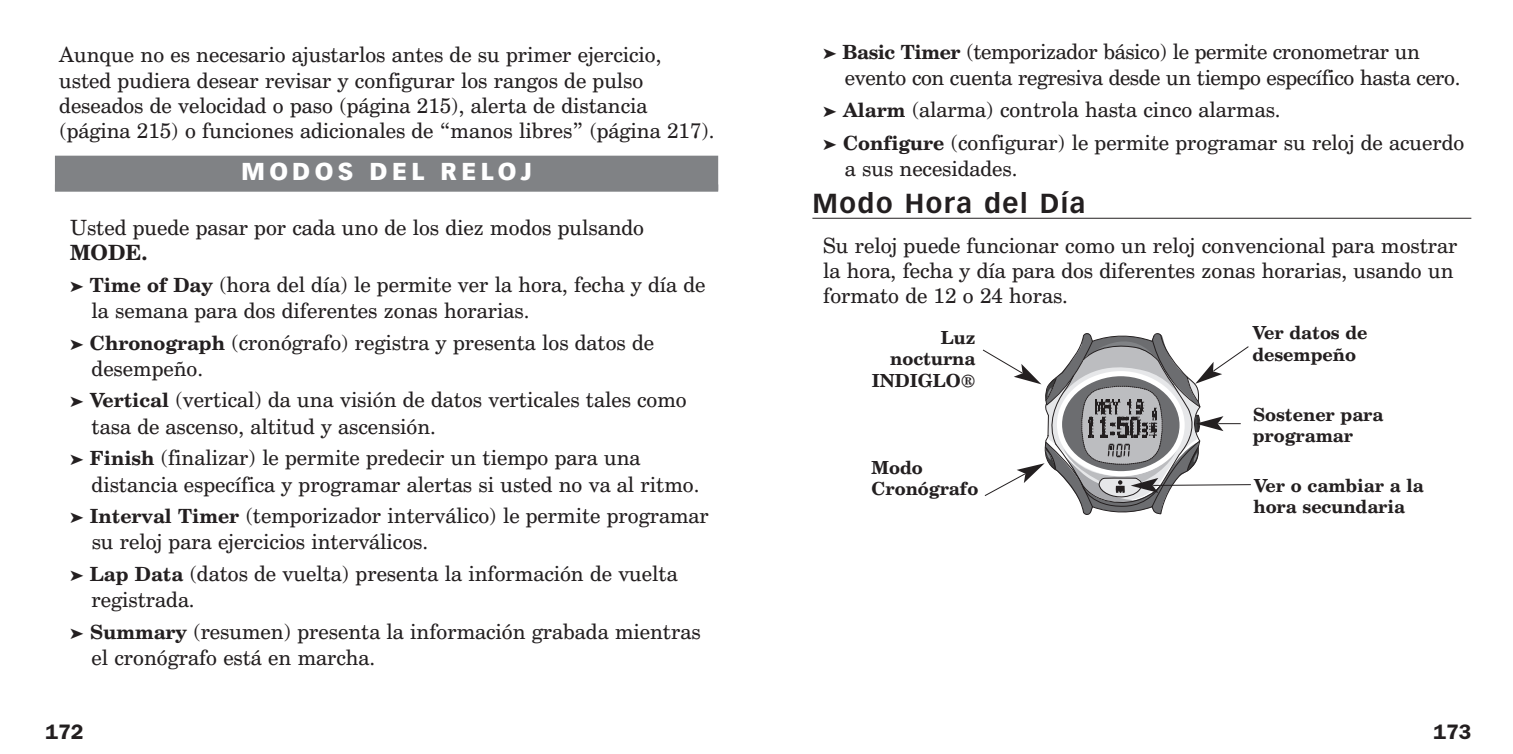
<style>
.page{position:relative;width:1513px;height:754px;background:#fff}
.page>*{position:absolute;margin:0;border:0;box-sizing:border-box;transform-origin:0 0}
.t1{font:700 27px "Vectora LH";letter-spacing:.06em;color:#231f20}
.t2{font:900 24px "Vectora LH";letter-spacing:.175em;color:#fff}
.t3{font:21px/26.1px "Century Schoolbook BT";color:#231f20}
.t4{font:600 21px "Franklin Gothic";color:#231f20}
.t5{font:700 18px/21.6px "Century Schoolbook BT";color:#231f20}
.s1{font-weight:700}
.s2{font-weight:700;font-size:19.5px}
</style>
<div class="page">
<hr style="left:812px;top:218px;width:659px;height:1px;background:#231f20">
<svg style="left:982px;top:333px;width:269px;height:182px"></svg>
<div style="left:55px;top:156px;width:663px;height:36px;background:#808285"></div>
<p class="t3" style="left:59px;top:44px;width:657px;line-height:25.2px">Aunque no es necesario ajustarlos antes de su primer ejercicio, usted pudiera desear revisar y configurar los rangos de pulso deseados de velocidad o paso (página 215), alerta de distancia (página 215) o funciones adicionales de “manos libres” (página 217).</p>
<p class="t2" style="left:241px;top:160px;width:292px">MODOS DEL RELOJ</p>
<p class="t3" style="left:70px;top:217px;width:575px;line-height:25.2px">Usted puede pasar por cada uno de los diez modos pulsando<br><span class="s1">MODE.</span></p>
<p class="t3" style="left:92px;top:273px;width:615px;text-indent:-22px">➤ <span class="s2">Time of Day</span> (hora del día) le permite ver la hora, fecha y día de la semana para dos diferentes zonas horarias.</p>
<p class="t3" style="left:92px;top:331px;width:564px;text-indent:-22px">➤ <span class="s2">Chronograph</span> (cronógrafo) registra y presenta los datos de desempeño.</p>
<p class="t3" style="left:92px;top:389px;width:596px;text-indent:-22px">➤ <span class="s2">Vertical</span> (vertical) da una visión de datos verticales tales como tasa de ascenso, altitud y ascensión.</p>
<p class="t3" style="left:92px;top:447px;width:609px;text-indent:-22px">➤ <span class="s2">Finish</span> (finalizar) le permite predecir un tiempo para una distancia específica y programar alertas si usted no va al ritmo.</p>
<p class="t3" style="left:92px;top:504px;width:619px;text-indent:-22px">➤ <span class="s2">Interval Timer</span> (temporizador interválico) le permite programar su reloj para ejercicios interválicos.</p>
<p class="t3" style="left:92px;top:562px;width:587px;text-indent:-22px">➤ <span class="s2">Lap Data</span> (datos de vuelta) presenta la información de vuelta registrada.</p>
<p class="t3" style="left:92px;top:620px;width:610px;text-indent:-22px">➤ <span class="s2">Summary</span> (resumen) presenta la información grabada mientras el cronógrafo está en marcha.</p>
<p class="t3" style="left:845px;top:41px;width:617px;text-indent:-22px">➤ <span class="s2">Basic Timer</span> (temporizador básico) le permite cronometrar un evento con cuenta regresiva desde un tiempo específico hasta cero.</p>
<p class="t3" style="left:823px;top:95px;width:642px;line-height:32.7px">➤ <span class="s2">Alarm</span> (alarma) controla hasta cinco alarmas.<br>➤ <span class="s2">Configure</span> (configurar) le permite programar su reloj de acuerdo</p>
<p class="t3" style="left:845px;top:157px;width:174px">a sus necesidades.</p>
<p class="t1" style="left:812px;top:192px;width:274px">Modo Hora del Día</p>
<p class="t3" style="left:823px;top:235px;width:636px;line-height:25.2px">Su reloj puede funcionar como un reloj convencional para mostrar la hora, fecha y día para dos diferentes zonas horarias, usando un formato de 12 o 24 horas.</p>
<p class="t5" style="left:1252px;top:324px;width:117px">Ver datos de desempeño</p>
<p class="t5" style="left:872px;top:328px;width:105px;text-align:right">Luz nocturna<br>INDIGLO®</p>
<p class="t5" style="left:871px;top:458px;width:108px">Modo<br>Cronógrafo</p>
<p class="t5" style="left:1253px;top:405px;width:132px">Sostener para programar</p>
<p class="t5" style="left:1253px;top:476px;width:172px">Ver o cambiar a la hora secundaria</p>
<p class="t4" style="left:45px;top:719px;width:39px">172</p>
<p class="t4" style="left:1433px;top:719px;width:39px">173</p>
</div>
